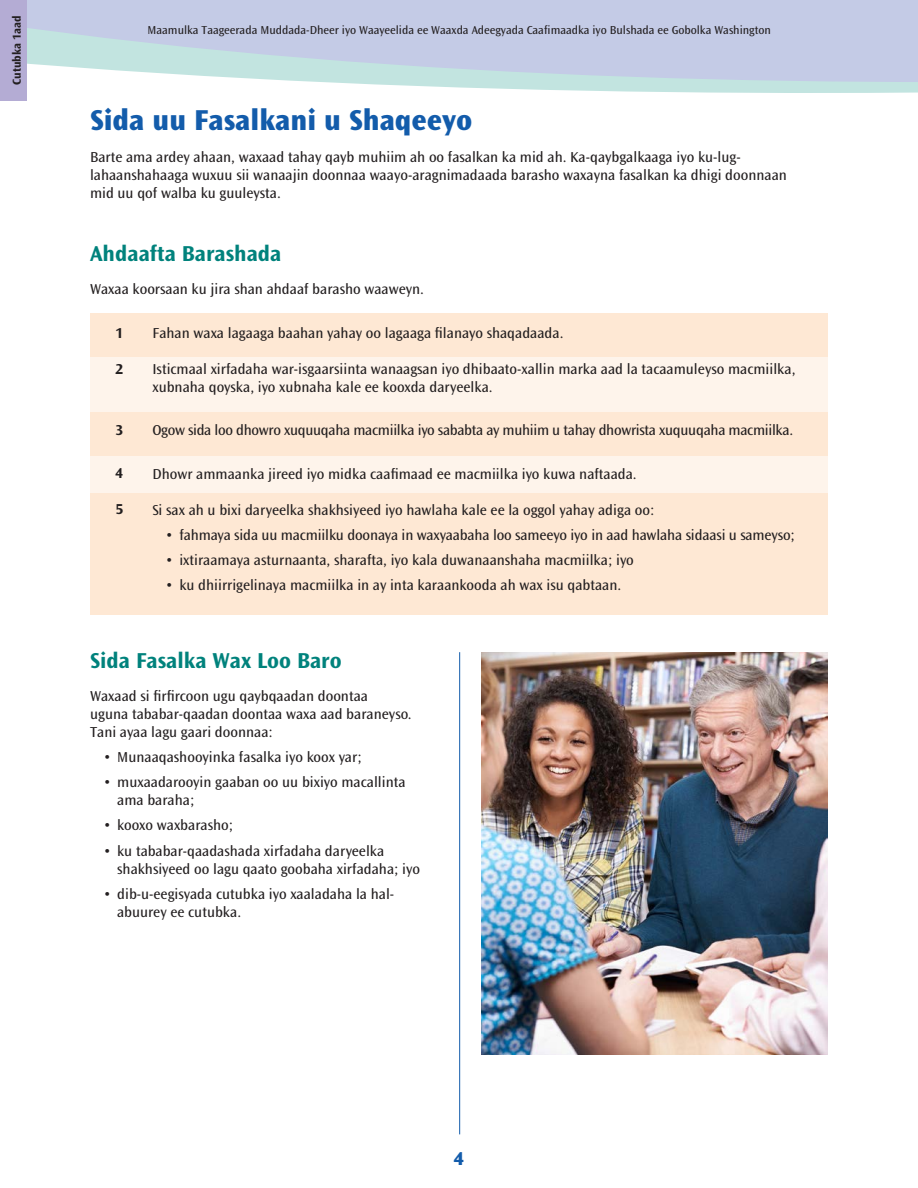
<style>
.page{position:relative;width:918px;height:1188px;background:#fff}
.page>*{position:absolute;margin:0;border:0;box-sizing:border-box;transform-origin:0 0}
.t1{font:800 30px "Ocean Sans Std";color:#135cab}
.t2{font:700 22.5px "Ocean Sans Std";color:#00827c}
.t3{font:800 19.5px "Ocean Sans Std";color:#135cab}
.t4{font:15px/18px "Ocean Sans Std";color:#231f20}
.t5{font:15px "Ocean Sans Std";letter-spacing:-.02em;color:#231f20}
.t6{font:700 15px "Ocean Sans Std";color:#231f20}
.t7{font:12px "Ocean Sans Std";color:#231f20}
.t8{font:700 12px "Ocean Sans Std";color:#231f20}
</style>
<div class="page">
<svg style="left:0;top:0;width:918px;height:101px;fill:#c4cbe6"></svg>
<div style="left:90px;top:313px;width:738px;height:259px;background:#fef4eb"></div>
<div style="left:90px;top:313px;width:738px;height:43px;background:#fee8d4"></div>
<div style="left:90px;top:413px;width:738px;height:43px;background:#fee8d4"></div>
<div style="left:90px;top:493px;width:738px;height:122px;background:#fee8d4"></div>
<img style="left:482px;top:652px;width:345px;height:403px">
<hr style="left:459px;top:652px;width:1px;height:482px;background:#135cab">
<div style="left:0;top:0;width:27px;height:100px;background:#b4acd4"></div>
<p class="t8" style="left:10px;top:85px;width:71px;rotate:-90deg">Cutubka 1aad</p>
<p class="t7" style="left:148px;top:23px;width:625px">Maamulka Taageerada Muddada-Dheer iyo Waayeelida ee Waaxda Adeegyada Caafimaadka iyo Bulshada ee Gobolka Washington</p>
<p class="t1" style="left:90px;top:103px;width:384px">Sida uu Fasalkani u Shaqeeyo</p>
<p class="t4" style="left:90px;top:148px;width:698px">Barte ama ardey ahaan, waxaad tahay qayb muhiim ah oo fasalkan ka mid ah. Ka-qaybgalkaaga iyo ku-lug&shy;lahaanshahaaga wuxuu sii wanaajin doonnaa waayo-aragnimadaada barasho waxayna fasalkan ka dhigi doonnaan mid uu qof walba ku guuleysta.</p>
<p class="t2" style="left:90px;top:241px;width:193px">Ahdaafta Barashada</p>
<p class="t4" style="left:90px;top:280px;width:336px">Waxaa koorsaan ku jira shan ahdaaf barasho waaweyn.</p>
<p class="t4" style="left:152px;top:324px;width:413px">Fahan waxa lagaaga baahan yahay oo lagaaga filanayo shaqadaada.</p>
<p class="t4" style="left:152px;top:360px;width:645px">Isticmaal xirfadaha war-isgaarsiinta wanaagsan iyo dhibaato-xallin marka aad la tacaamuleyso macmiilka, xubnaha qoyska, iyo xubnaha kale ee kooxda daryeelka.</p>
<p class="t5" style="left:152px;top:422px;width:642px">Ogow sida loo dhowro xuquuqaha macmiilka iyo sababta ay muhiim u tahay dhowrista xuquuqaha macmiilka.</p>
<p class="t4" style="left:152px;top:465px;width:486px">Dhowr ammaanka jireed iyo midka caafimaad ee macmiilka iyo kuwa naftaada.</p>
<p class="t4" style="left:152px;top:501px;width:504px">Si sax ah u bixi daryeelka shakhsiyeed iyo hawlaha kale ee la oggol yahay adiga oo:</p>
<p class="t4" style="left:166px;top:526px;width:631px">• fahmaya sida uu macmiilku doonaya in waxyaabaha loo sameeyo iyo in aad hawlaha sidaasi u sameyso;</p>
<p class="t4" style="left:166px;top:551px;width:470px">• ixtiraamaya asturnaanta, sharafta, iyo kala duwanaanshaha macmiilka; iyo</p>
<p class="t4" style="left:166px;top:576px;width:457px">• ku dhiirrigelinaya macmiilka in ay inta karaankooda ah wax isu qabtaan.</p>
<p class="t6" style="left:116px;top:325px;width:9px">1</p>
<p class="t6" style="left:116px;top:361px;width:9px">2</p>
<p class="t6" style="left:116px;top:422px;width:9px">3</p>
<p class="t6" style="left:116px;top:465px;width:9px">4</p>
<p class="t6" style="left:116px;top:501px;width:9px">5</p>
<p class="t2" style="left:90px;top:648px;width:253px">Sida Fasalka Wax Loo Baro</p>
<p class="t4" style="left:90px;top:687px;width:323px">Waxaad si firfircoon ugu qaybqaadan doontaa<br>uguna tababar-qaadan doontaa waxa aad baraneyso.<br>Tani ayaa lagu gaari doonnaa:</p>
<p class="t4" style="left:104px;top:748px;width:260px">• Munaaqashooyinka fasalka iyo koox yar;</p>
<p class="t4" style="left:117px;top:774px;width:290px;text-indent:-14px">• muxaadarooyin gaaban oo uu bixiyo macallinta ama baraha;</p>
<p class="t4" style="left:104px;top:817px;width:131px">• kooxo waxbarasho;</p>
<p class="t4" style="left:117px;top:842px;width:304px;text-indent:-14px">• ku tababar-qaadashada xirfadaha daryeelka shakhsiyeed oo lagu qaato goobaha xirfadaha; iyo</p>
<p class="t4" style="left:117px;top:885px;width:279px;text-indent:-14px">• dib-u-eegisyada cutubka iyo xaaladaha la hal&shy;abuurey ee cutubka.</p>
<p class="t3" style="left:454px;top:1148px;width:12px">4</p>
</div>
